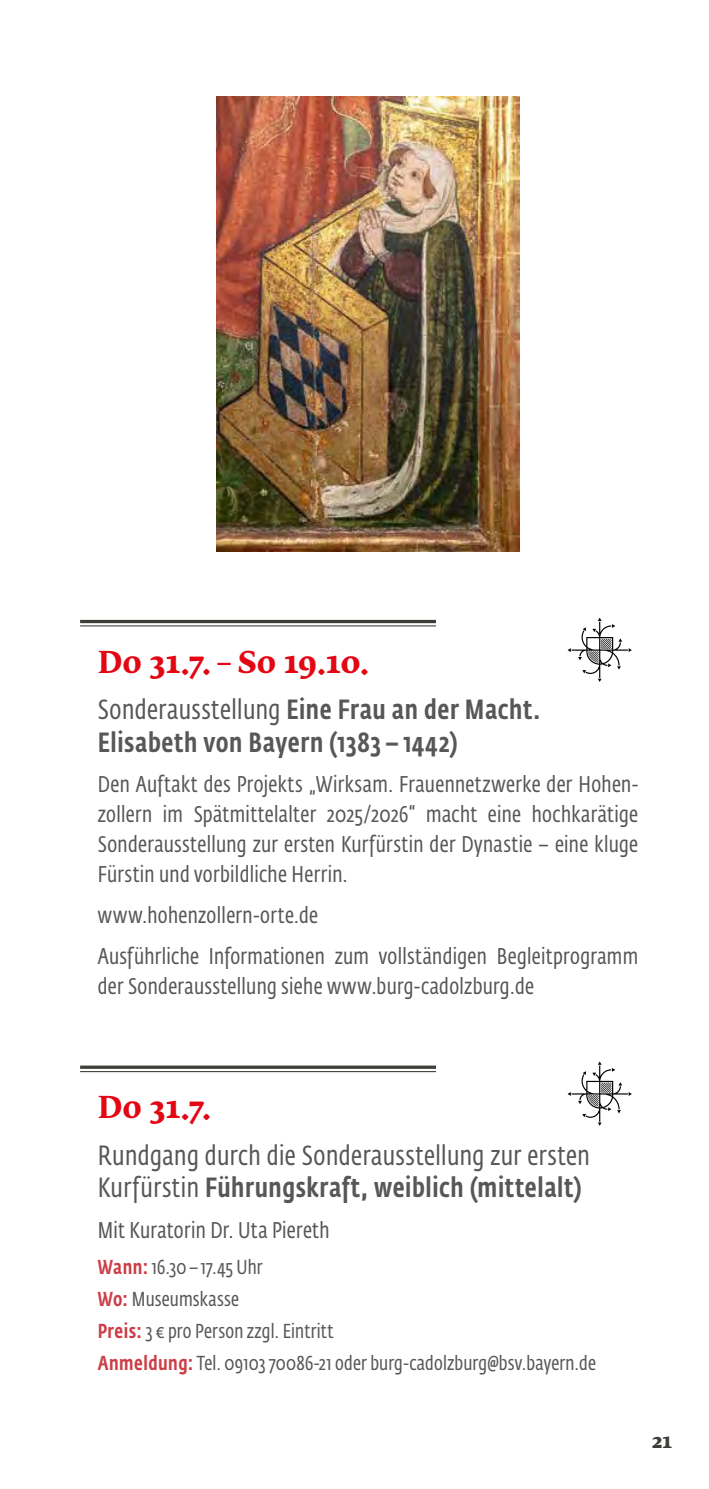
<style>
.page{position:relative;width:709px;height:1489px;background:#fff}
.page>*{position:absolute;margin:0;border:0;box-sizing:border-box;transform-origin:0 0}
.t1{font:700 30px "Fedra Serif B Std";letter-spacing:.005em;color:#e30613}
.t2{font:27.5px/32.5px "Fedra Sans Cond Std";letter-spacing:.02em;color:#575756}
.t3{font:500 27.5px/32.5px "Fedra Sans Cond Std";letter-spacing:.02em;color:#575756}
.t4{font:22.5px/30px "Fedra Sans Cond Std";letter-spacing:.02em;color:#575756;text-align:justify}
.t5{font:20px/32px "Fedra Sans Cond Std";letter-spacing:.01em;color:#575756}
.t6{font:700 20px "Fedra Serif B Pro";color:#3e3d3a}
.s1{font-weight:400}
.s2{font-weight:500}
.s3{font-weight:500;color:#cc3d47}
</style>
<div class="page">
<img style="left:216px;top:96px;width:303px;height:455px">
<hr style="left:80px;top:620px;width:356px;height:3px;background:#3e3d3a">
<hr style="left:80px;top:625px;width:356px;height:1px;background:#3e3d3a">
<hr style="left:80px;top:1065px;width:356px;height:3px;background:#3e3d3a">
<hr style="left:80px;top:1070px;width:356px;height:2px;background:#3e3d3a">
<svg style="left:567px;top:617px;width:65px;height:65px"></svg>
<svg style="left:567px;top:1061px;width:65px;height:64px"></svg>
<h1 class="t1" style="left:98px;top:640px;width:272px">Do 31.7. – So 19.10.</h1>
<p class="t3" style="left:98px;top:693px;width:444px"><span class="s1">Sonderausstellung</span> Eine Frau an der Macht.<br>Elisabeth von Bayern (1383 – 1442)</p>
<p class="t4" style="left:98px;top:770px;width:542px">Den Auftakt des Projekts „Wirksam. Frauennetzwerke der Hohen&shy;zollern im Spätmittelalter 2025/2026“ macht eine hochkarätige Sonderausstellung zur ersten Kurfürstin der Dynastie – eine kluge Fürstin und vorbildliche Herrin.</p>
<p class="t4" style="left:98px;top:895px;width:542px;line-height:40.8px">www.hohenzollern-orte.de<br>Ausführliche Informationen zum vollständigen Begleitprogramm</p>
<p class="t4" style="left:98px;top:971px;width:437px">der Sonderausstellung siehe www.burg-cadolzburg.de</p>
<h1 class="t1" style="left:98px;top:1085px;width:114px">Do 31.7.</h1>
<p class="t2" style="left:98px;top:1139px;width:493px">Rundgang durch die Sonderausstellung zur ersten<br>Kurfürstin <span class="s2">Führungskraft, weiblich (mittelalt)</span></p>
<p class="t4" style="left:98px;top:1215px;width:233px">Mit Kuratorin Dr. Uta Piereth</p>
<p class="t5" style="left:98px;top:1250px;width:499px"><span class="s3">Wann:</span> 16.30 – 17.45 Uhr<br><span class="s3">Wo:</span> Museumskasse<br><span class="s3">Preis:</span> 3 € pro Person zzgl. Eintritt<br><span class="s3">Anmeldung:</span> Tel. 09103 70086-21 oder burg-cadolzburg@bsv.bayern.de</p>
<p class="t6" style="left:652px;top:1428px;width:22px">21</p>
</div>
